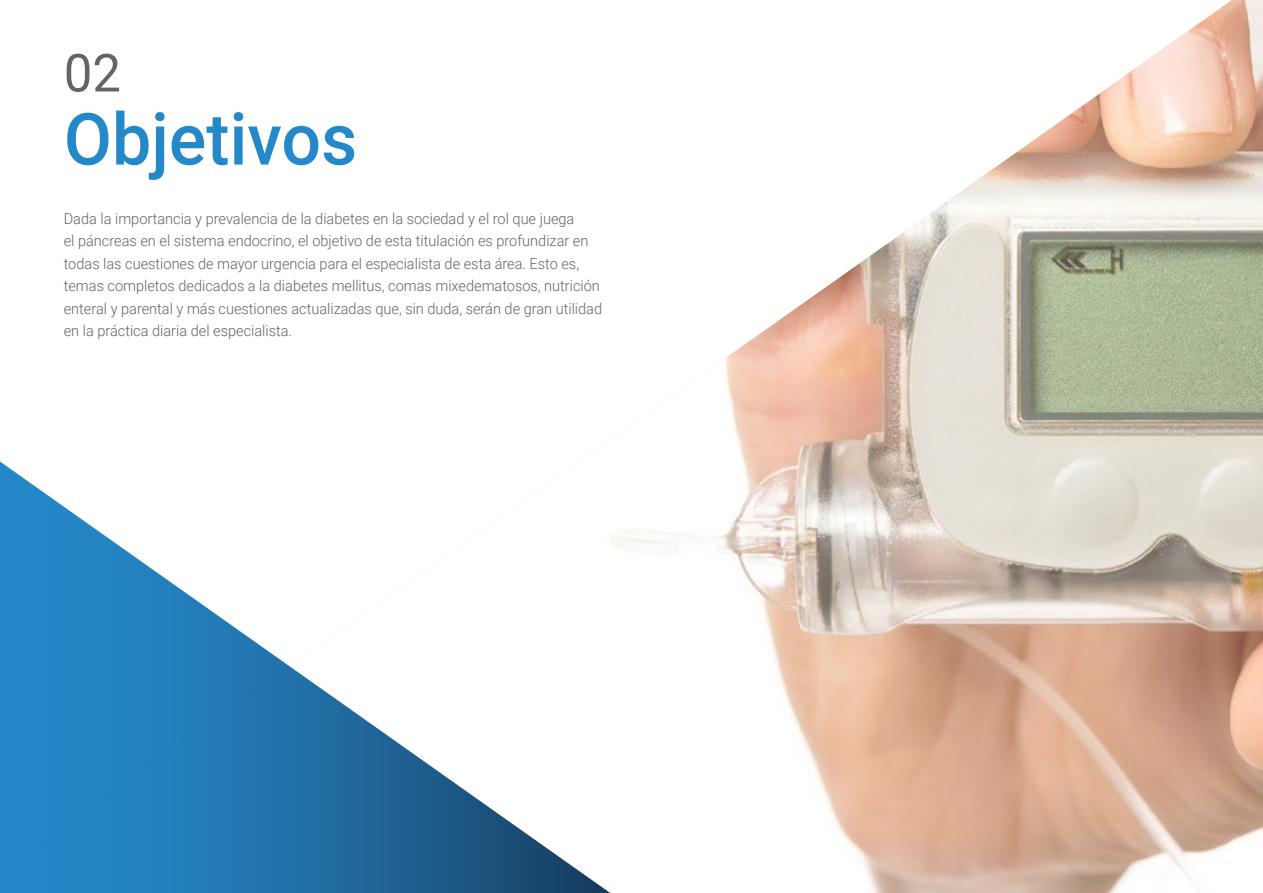
<style>
.page{position:relative;width:1263px;height:893px;background:#fff}
.page>*{position:absolute;margin:0;border:0;box-sizing:border-box;transform-origin:0 0}
.t1{font:500 72px "Roboto";color:#2488c9}
.t2{font:52.5px "Roboto";color:#61646a}
.t3{font:300 15px/22.5px "Roboto";color:#61646a}
</style>
<div class="page">
<img style="left:640px;top:0;width:623px;height:893px">
<svg style="left:0;top:461px;width:640px;height:432px"></svg>
<h2 class="t2" style="left:64px;top:36px;width:59px">02</h2>
<h1 class="t1" style="left:64px;top:89px;width:295px">Objetivos</h1>
<p class="t3" style="left:64px;top:207px;width:540px">Dada la importancia y prevalencia de la diabetes en la sociedad y el rol que juega<br>el páncreas en el sistema endocrino, el objetivo de esta titulación es profundizar en todas las cuestiones de mayor urgencia para el especialista de esta área. Esto es, temas completos dedicados a la diabetes mellitus, comas mixedematosos, nutrición enteral y parental y más cuestiones actualizadas que, sin duda, serán de gran utilidad en la práctica diaria del especialista.</p>
</div>
